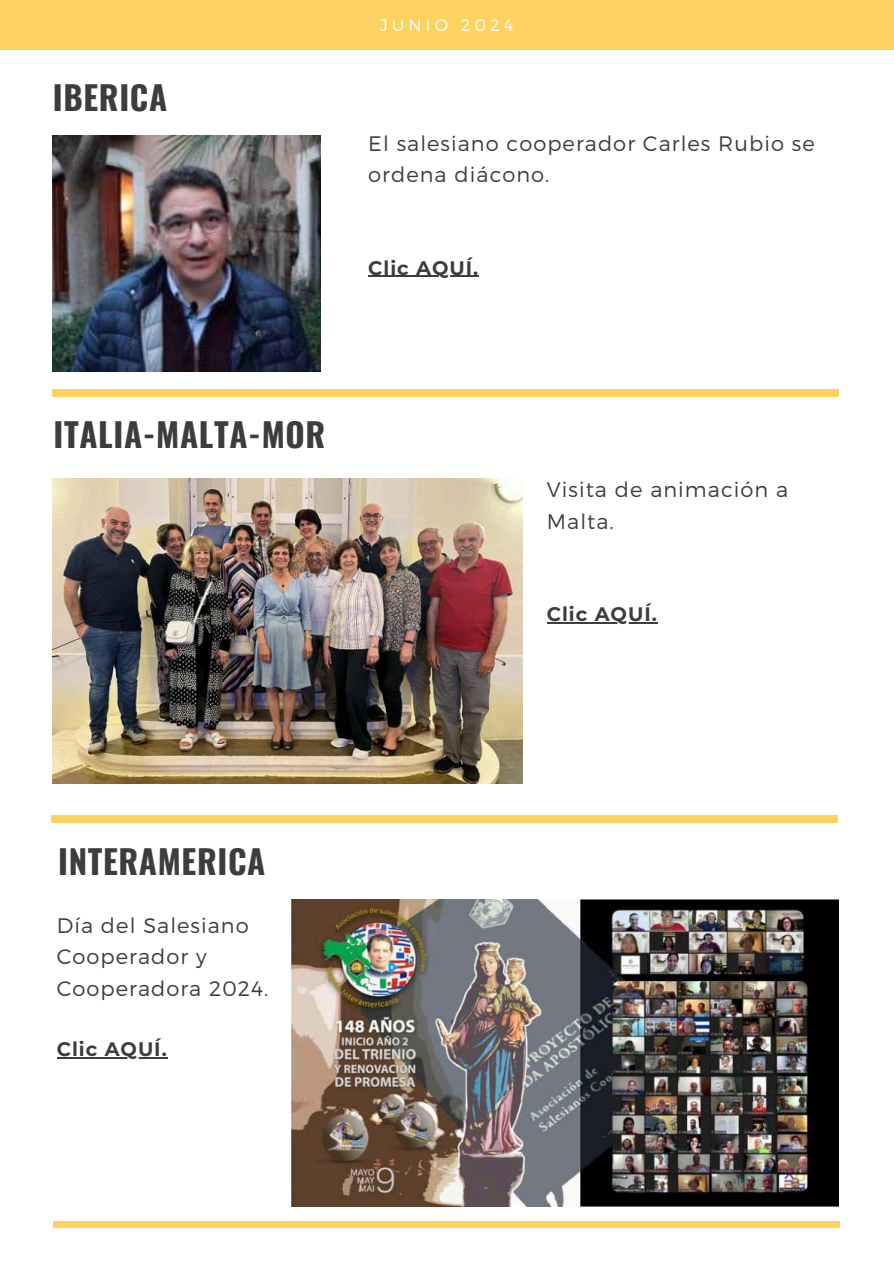
<style>
.page{position:relative;width:894px;height:1264px;background:#fff}
.page>*{position:absolute;margin:0;border:0;box-sizing:border-box;transform-origin:0 0}
.t1{font:700 33px "Oswald";letter-spacing:.02em;color:#3d3d3d}
.t2{font:300 21px/31.5px "Montserrat";letter-spacing:.05em;color:#3d3d3d}
.t3{font:700 19.5px "Montserrat";letter-spacing:.05em;color:#3d3d3d}
.t4{font:300 16.5px "Montserrat";letter-spacing:.25em;color:#fff}
</style>
<div class="page">
<div style="left:0;top:0;width:893px;height:50px;background:#fdd260"></div>
<div style="left:52px;top:390px;width:786px;height:6px;background:#fdd260"></div>
<div style="left:51px;top:815px;width:786px;height:7px;background:#fdd260"></div>
<div style="left:53px;top:1221px;width:786px;height:6px;background:#fdd260"></div>
<img style="left:53px;top:135px;width:268px;height:237px">
<img style="left:53px;top:478px;width:469px;height:305px">
<img style="left:292px;top:899px;width:545px;height:307px">
<hr style="left:368px;top:276px;width:111px;height:1px;background:#3d3d3d">
<hr style="left:57px;top:1057px;width:111px;height:1px;background:#3d3d3d">
<hr style="left:546px;top:622px;width:111px;height:1px;background:#3d3d3d">
<h1 class="t1" style="left:53px;top:80px;width:116px">IBERICA</h1>
<p class="t4" style="left:379px;top:15px;width:135px">JUNIO 2024</p>
<p class="t2" style="left:368px;top:127px;width:448px">El salesiano cooperador Carles Rubio se ordena diácono.</p>
<p class="t3" style="left:368px;top:253px;width:111px">Clic AQUÍ.</p>
<h1 class="t1" style="left:53px;top:417px;width:273px">ITALIA-MALTA-MOR</h1>
<p class="t2" style="left:546px;top:473px;width:243px">Visita de animación a<br>Malta.</p>
<p class="t3" style="left:546px;top:600px;width:111px">Clic AQUÍ.</p>
<h1 class="t1" style="left:58px;top:844px;width:209px">INTERAMERICA</h1>
<p class="t2" style="left:57px;top:909px;width:213px">Día del Salesiano<br>Cooperador y<br>Cooperadora 2024.</p>
<p class="t3" style="left:57px;top:1035px;width:111px">Clic AQUÍ.</p>
</div>
